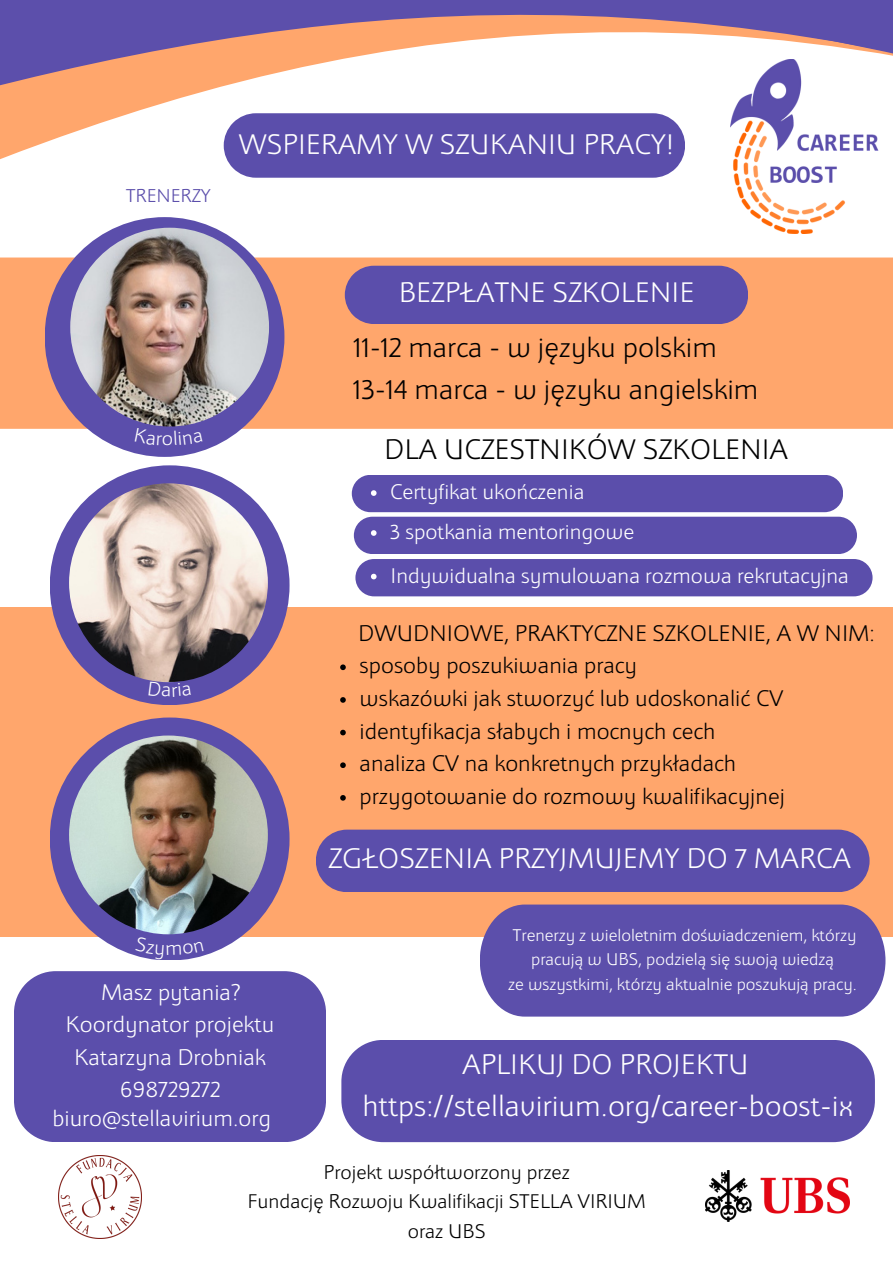
<style>
.page{position:relative;width:893px;height:1264px;background:#fff}
.page>*{position:absolute;margin:0;border:0;box-sizing:border-box;transform-origin:0 0}
.t1{font:31.5px "Apolonia Nova Lekka OT";color:#fff}
.t2{font:30px "Apolonia Nova Lekka OT";color:#fff}
.t3{font:30px/41.7px "Apolonia Nova Lekka OT";color:#000}
.t4{font:24px/32.7px "Apolonia Nova Lekka OT";color:#000}
.t5{font:24px/32.7px "Apolonia Nova Lekka OT";color:#fff;text-align:center}
.t6{font:22.5px/39.9px "Apolonia Nova Lekka OT";color:#fff}
.t7{font:21px/29.2px "Apolonia Nova Lekka OT";color:#000;text-align:center}
.t8{font:21px "Apolonia Nova Lekka OT";color:#fff}
.t9{font:19.65px "Apolonia Nova Lekka OT";color:#5b4eab}
.t10{font:18px/24.8px "Apolonia Nova Lekka OT";color:#fff;text-align:center}
</style>
<div class="page">
<svg style="left:0;top:0;width:892px;height:257px"></svg>
<img style="left:730px;top:60px;width:148px;height:173px">
<div style="left:0;top:607px;width:892px;height:329px;background:#ffa66c"></div>
<div style="left:0;top:257px;width:892px;height:172px;background:#ffa66c"></div>
<div style="left:45px;top:217px;width:239px;height:240px;background:#5b4eab;border-radius:50%"></div>
<img style="left:58px;top:1155px;width:83px;height:83px">
<img style="left:705px;top:1170px;width:144px;height:50px">
<div style="left:50px;top:465px;width:239px;height:240px;background:#5b4eab;border-radius:50%"></div>
<div style="left:50px;top:717px;width:239px;height:243px;background:#5b4eab;border-radius:50%"></div>
<img style="left:70px;top:228px;width:199px;height:198px;border-radius:50%">
<img style="left:69px;top:483px;width:199px;height:199px;border-radius:50%">
<img style="left:69px;top:735px;width:199px;height:199px;border-radius:50%">
<div style="left:14px;top:971px;width:312px;height:171px;background:#5b4eab"></div>
<div style="left:341px;top:1040px;width:533px;height:102px;background:#5b4eab"></div>
<div style="left:316px;top:829px;width:553px;height:63px;background:#5b4eab"></div>
<svg style="left:340px;top:664px;width:6px;height:6px"></svg>
<svg style="left:340px;top:697px;width:6px;height:5px"></svg>
<svg style="left:340px;top:729px;width:6px;height:6px"></svg>
<svg style="left:340px;top:762px;width:6px;height:6px"></svg>
<svg style="left:340px;top:795px;width:6px;height:5px"></svg>
<div style="left:479px;top:904px;width:406px;height:112px;background:#5c4fab"></div>
<div style="left:224px;top:113px;width:461px;height:65px;background:#5b4eab"></div>
<div style="left:345px;top:266px;width:403px;height:58px;background:#5b4eab"></div>
<div style="left:355px;top:559px;width:517px;height:37px;background:#5b4eab;border-radius:19px"></div>
<svg style="left:371px;top:573px;width:5px;height:6px"></svg>
<div style="left:354px;top:516px;width:502px;height:38px;background:#5b4eab;border-radius:19px"></div>
<div style="left:352px;top:475px;width:491px;height:37px;background:#5b4eab;border-radius:19px"></div>
<svg style="left:371px;top:490px;width:5px;height:6px"></svg>
<svg style="left:371px;top:530px;width:5px;height:6px"></svg>
<svg style="left:149px;top:680px;width:39px;height:3px"></svg>
<svg style="left:245px;top:1029px;width:15px;height:17px"></svg>
<svg style="left:136px;top:955px;width:68px;height:4px"></svg>
<p class="t9" style="left:126px;top:187px;width:86px">TRENERZY</p>
<p class="t2" style="left:239px;top:131px;width:436px">WSPIERAMY W SZUKANIU PRACY!</p>
<h1 class="t8" style="left:162px;top:429px;width:13px">o</h1>
<p class="t2" style="left:399px;top:280px;width:297px">BEZPŁATNE SZKOLENIE</p>
<p class="t3" style="left:353px;top:329px;width:407px">11-12 marca - w języku polskim<br>13-14 marca - w języku angielskim</p>
<p class="t3" style="left:384px;top:430px;width:405px">DLA UCZESTNIKÓW SZKOLENIA</p>
<p class="t6" style="left:390px;top:473px;width:246px">Certyfikat ukończenia<br>3 spotkania mentoringowe</p>
<p class="t6" style="left:390px;top:557px;width:460px">Indywidualna symulowana rozmowa rekrutacyjna</p>
<p class="t4" style="left:358px;top:618px;width:518px">DWUDNIOWE, PRAKTYCZNE SZKOLENIE, A W NIM: sposoby poszukiwania pracy<br>wskazówki jak stworzyć lub udoskonalić CV identyfikacja słabych i mocnych cech<br>analiza CV na konkretnych przykładach przygotowanie do rozmowy kwalifikacyjnej</p>
<p class="t2" style="left:328px;top:845px;width:524px">ZGŁOSZENIA PRZYJMUJEMY DO 7 MARCA</p>
<p class="t5" style="left:101px;top:977px;width:140px">Masz pytania?</p>
<p class="t10" style="left:508px;top:923px;width:350px">Trenerzy z wieloletnim doświadczeniem, którzy pracują w UBS, podzielą się swoją wiedzą<br>ze wszystkimi, którzy aktualnie poszukują pracy.</p>
<p class="t5" style="left:66px;top:1009px;width:210px">Koordynator projektu<br>Katarzyna Drobniak<br>698729272</p>
<p class="t2" style="left:462px;top:1051px;width:288px">APLIKUJ DO PROJEKTU</p>
<h1 class="t1" style="left:362px;top:1092px;width:493px">https://stellavirium.org/career-boost-ix</h1>
<p class="t5" style="left:52px;top:1104px;width:220px">biuro@stellavirium.org</p>
<p class="t7" style="left:247px;top:1159px;width:400px">Projekt współtworzony przez<br>Fundację Rozwoju Kwalifikacji STELLA VIRIUM oraz UBS</p>
</div>
